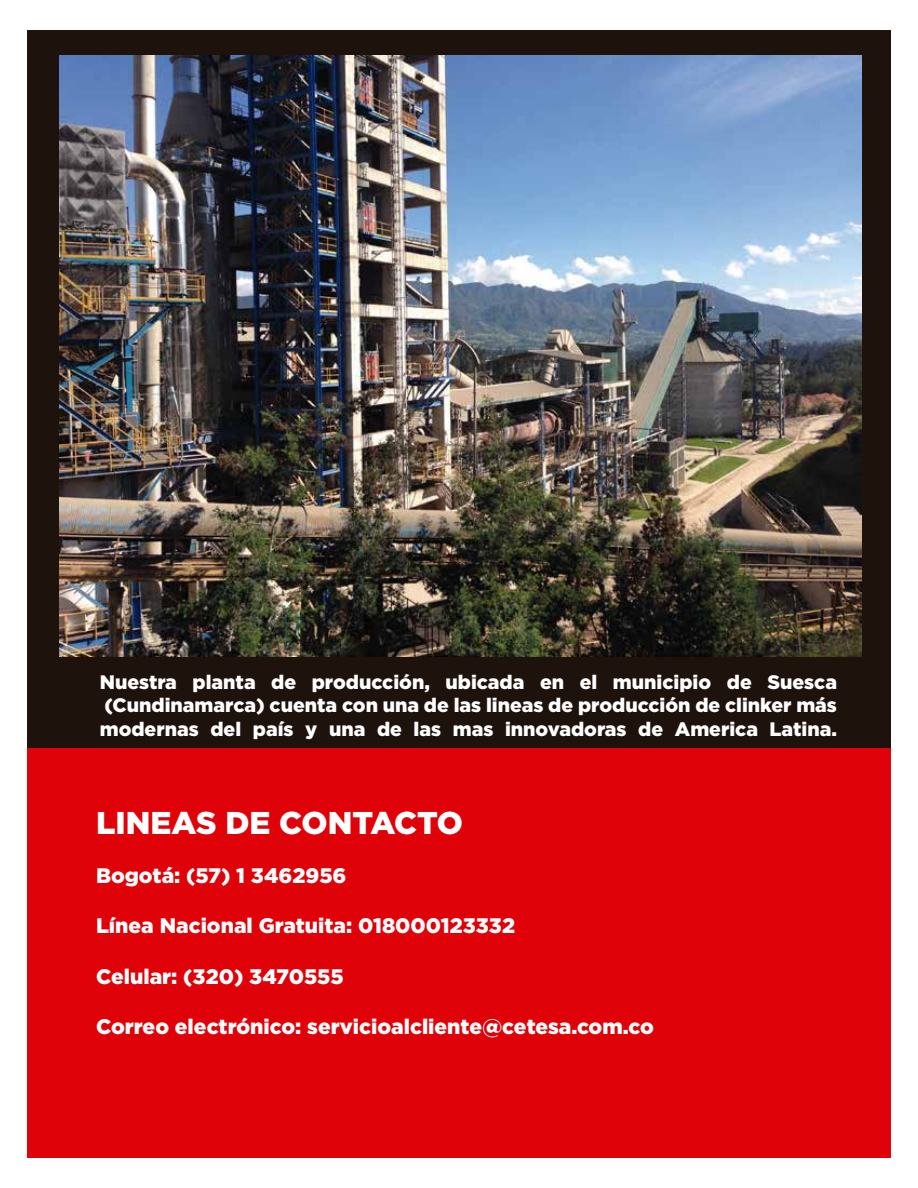
<style>
.page{position:relative;width:918px;height:1188px;background:#fff}
.page>*{position:absolute;margin:0;border:0;box-sizing:border-box;transform-origin:0 0}
.t1{font:900 31.5px "Gotham";color:#fff}
.t2{font:900 21px "Gotham";color:#fff}
.t3{font:900 19.5px/23.4px "Gotham";color:#fff;text-align:justify}
</style>
<div class="page">
<div style="left:27px;top:30px;width:864px;height:1128px;background:#e00209"></div>
<div style="left:27px;top:30px;width:864px;height:718px;background:#1e120d"></div>
<img style="left:60px;top:56px;width:801px;height:601px">
<p class="t3" style="left:100px;top:670px;width:739px">Nuestra planta de producción, ubicada en el municipio de Suesca (Cundinamarca) cuenta con una de las lineas de producción de clinker más modernas del país y una de las mas innovadoras de America Latina.</p>
<h1 class="t1" style="left:96px;top:802px;width:369px">LINEAS DE CONTACTO</h1>
<p class="t2" style="left:96px;top:861px;width:252px">Bogotá: (57) 1 3462956</p>
<p class="t2" style="left:96px;top:912px;width:421px">Línea Nacional Gratuita: 018000123332</p>
<p class="t2" style="left:96px;top:962px;width:249px">Celular: (320) 3470555</p>
<p class="t2" style="left:96px;top:1012px;width:559px">Correo electrónico: servicioalcliente@cetesa.com.co</p>
</div>
